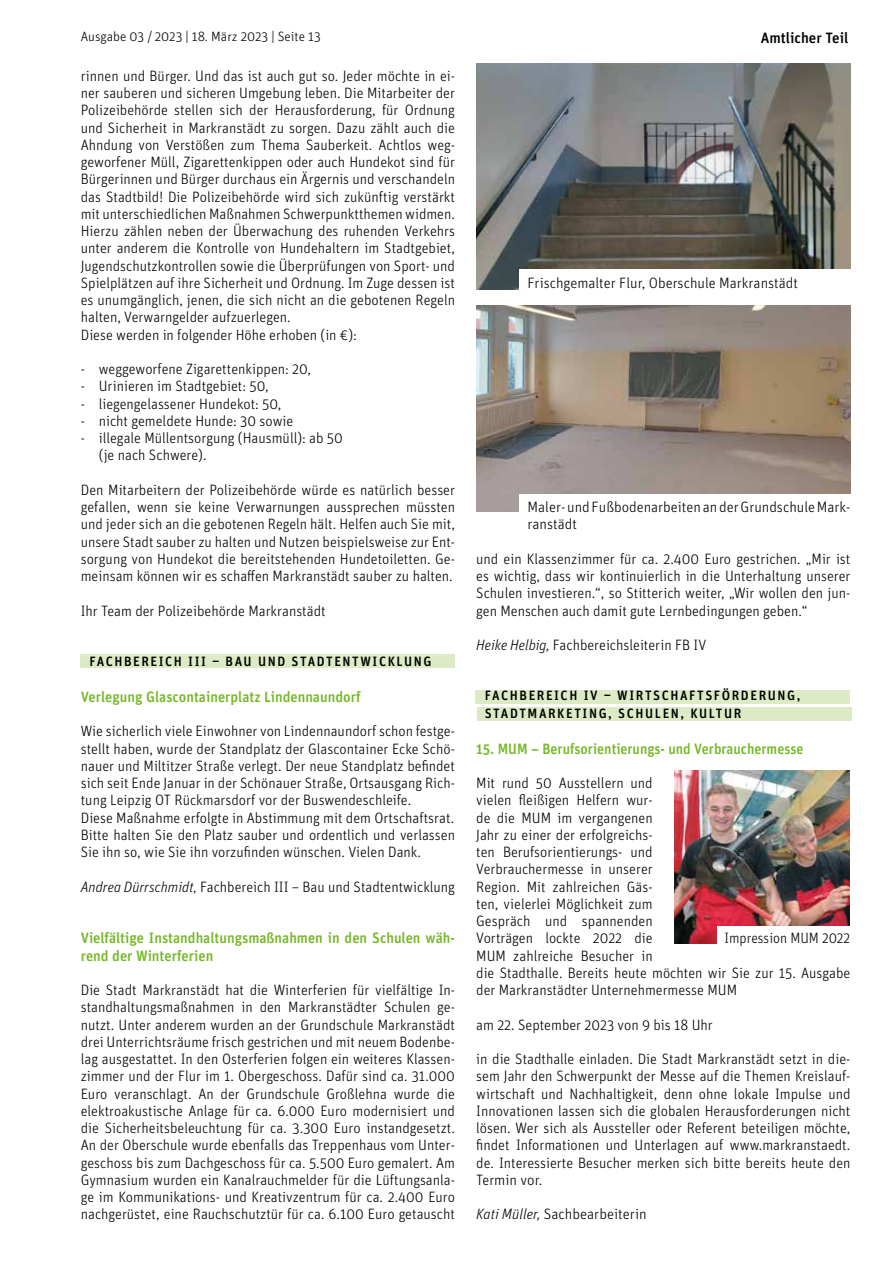
<style>
.page{position:relative;width:893px;height:1263px;background:#fff}
.page>*{position:absolute;margin:0;border:0;box-sizing:border-box;transform-origin:0 0}
.t1{font:300 15px/17.2px "Unit OT";color:#000;text-align:justify}
.t2{font:500 15px/17.2px "Unit OT";color:#75b726}
.t3{font:500 15px "Unit OT";color:#75b726;scale:.94 1}
.t4{font:300 15px "Unit OT";color:#000;scale:.93 1}
.t5{font:500 15px "Unit OT";color:#000}
.t6{font:500 13.5px "Unit OT";letter-spacing:.12em;color:#000}
.t7{font:300 13.5px "Unit OT";color:#000}
.s1{font-style:italic}
</style>
<div class="page">
<div style="left:477px;top:708px;width:374px;height:13px;background:#dceac5"></div>
<div style="left:475px;top:690px;width:375px;height:13px;background:#dceac5"></div>
<img style="left:476px;top:64px;width:374px;height:225px">
<div style="left:520px;top:270px;width:337px;height:30px;background:#fff"></div>
<div style="left:81px;top:654px;width:374px;height:13px;background:#dceac5"></div>
<img style="left:476px;top:305px;width:374px;height:207px">
<div style="left:520px;top:495px;width:337px;height:31px;background:#fff"></div>
<img style="left:674px;top:771px;width:176px;height:172px">
<div style="left:717px;top:926px;width:142px;height:30px;background:#fff"></div>
<p class="t7" style="left:81px;top:29px;width:242px">Ausgabe 03 / 2023 | 18. März 2023 | Seite 13</p>
<p class="t5" style="left:761px;top:28px;width:89px">Amtlicher Teil</p>
<p class="t1" style="left:81px;top:67px;width:376px">rinnen und Bürger. Und das ist auch gut so. Jeder möchte in ei&shy;ner sauberen und sicheren Umgebung leben. Die Mitarbeiter der Polizeibehörde stellen sich der Herausforderung, für Ordnung und Sicherheit in Markranstädt zu sorgen. Dazu zählt auch die Ahndung von Verstößen zum Thema Sauberkeit. Achtlos weg&shy;geworfener Müll, Zigarettenkippen oder auch Hundekot sind für Bürgerinnen und Bürger durchaus ein Ärgernis und verschandeln das Stadtbild! Die Polizeibehörde wird sich zukünftig verstärkt mit unterschiedlichen Maßnahmen Schwerpunktthemen widmen.<br>Hierzu zählen neben der Überwachung des ruhenden Verkehrs unter anderem die Kontrolle von Hundehaltern im Stadtgebiet, Jugendschutzkontrollen sowie die Überprüfungen von Sport- und Spielplätzen auf ihre Sicherheit und Ordnung. Im Zuge dessen ist es unumgänglich, jenen, die sich nicht an die gebotenen Regeln halten, Verwarngelder aufzuerlegen.</p>
<p class="t1" style="left:81px;top:326px;width:278px">Diese werden in folgender Höhe erhoben (in €):</p>
<p class="t1" style="left:81px;top:360px;width:232px">- weggeworfene Zigarettenkippen: 20,</p>
<p class="t1" style="left:81px;top:378px;width:189px">- Urinieren im Stadtgebiet: 50,</p>
<p class="t1" style="left:81px;top:395px;width:202px">- liegengelassener Hundekot: 50,</p>
<p class="t1" style="left:81px;top:412px;width:214px">- nicht gemeldete Hunde: 30 sowie</p>
<p class="t1" style="left:81px;top:429px;width:264px">- illegale Müllentsorgung (Hausmüll): ab 50</p>
<p class="t1" style="left:99px;top:447px;width:109px">(je nach Schwere).</p>
<p class="t1" style="left:81px;top:481px;width:376px">Den Mitarbeitern der Polizeibehörde würde es natürlich besser gefallen, wenn sie keine Verwarnungen aussprechen müssten und jeder sich an die gebotenen Regeln hält. Helfen auch Sie mit, unsere Stadt sauber zu halten und Nutzen beispielsweise zur Ent&shy;sorgung von Hundekot die bereitstehenden Hundetoiletten. Ge&shy;meinsam können wir es schaffen Markranstädt sauber zu halten.</p>
<p class="t1" style="left:81px;top:602px;width:246px">Ihr Team der Polizeibehörde Markranstädt</p>
<p class="t6" style="left:89px;top:653px;width:344px">FACHBEREICH III – BAU UND STADTENTWICKLUNG</p>
<p class="t2" style="left:81px;top:688px;width:281px">Verlegung Glascontainerplatz Lindennaundorf</p>
<p class="t1" style="left:81px;top:723px;width:376px">Wie sicherlich viele Einwohner von Lindennaundorf schon festge&shy;stellt haben, wurde der Standplatz der Glascontainer Ecke Schö&shy;nauer und Miltitzer Straße verlegt. Der neue Standplatz befindet sich seit Ende Januar in der Schönauer Straße, Ortsausgang Rich&shy;tung Leipzig OT Rückmarsdorf vor der Buswendeschleife.</p>
<p class="t1" style="left:81px;top:809px;width:375px">Diese Maßnahme erfolgte in Abstimmung mit dem Ortschaftsrat.</p>
<p class="t1" style="left:81px;top:826px;width:376px">Bitte halten Sie den Platz sauber und ordentlich und verlassen<br>Sie ihn so, wie Sie ihn vorzufinden wünschen. Vielen Dank.</p>
<p class="t1" style="left:81px;top:878px;width:376px"><span class="s1">Andrea Dürrschmidt,</span> Fachbereich III – Bau und Stadtentwicklung</p>
<p class="t2" style="left:81px;top:929px;width:376px">Vielfältige Instandhaltungsmaßnahmen in den Schulen wäh&shy;rend der Winterferien</p>
<p class="t1" style="left:81px;top:981px;width:376px">Die Stadt Markranstädt hat die Winterferien für vielfältige In&shy;standhaltungsmaßnahmen in den Markranstädter Schulen ge&shy;nutzt. Unter anderem wurden an der Grundschule Markranstädt drei Unterrichtsräume frisch gestrichen und mit neuem Bodenbe&shy;lag ausgestattet. In den Osterferien folgen ein weiteres Klassen&shy;zimmer und der Flur im 1. Obergeschoss. Dafür sind ca. 31.000<br>Euro veranschlagt. An der Grundschule Großlehna wurde die elektroakustische Anlage für ca. 6.000 Euro modernisiert und die Sicherheitsbeleuchtung für ca. 3.300 Euro instandgesetzt.<br>An der Oberschule wurde ebenfalls das Treppenhaus vom Unter&shy;geschoss bis zum Dachgeschoss für ca. 5.500 Euro gemalert. Am Gymnasium wurden ein Kanalrauchmelder für die Lüftungsanla&shy;ge im Kommunikations- und Kreativzentrum für ca. 2.400 Euro nachgerüstet, eine Rauchschutztür für ca. 6.100 Euro getauscht</p>
<p class="t1" style="left:528px;top:274px;width:272px">Frischgemalter Flur, Oberschule Markranstädt</p>
<p class="t1" style="left:528px;top:498px;width:324px">Maler- und Fußbodenarbeiten an der Grundschule Mark&shy;ranstädt</p>
<p class="t1" style="left:476px;top:550px;width:376px">und ein Klassenzimmer für ca. 2.400 Euro gestrichen. „Mir ist es wichtig, dass wir kontinuierlich in die Unterhaltung unserer Schulen investieren.“, so Stitterich weiter, „Wir wollen den jun&shy;gen Menschen auch damit gute Lernbedingungen geben.“</p>
<p class="t1" style="left:476px;top:636px;width:231px"><span class="s1">Heike Helbig,</span> Fachbereichsleiterin FB IV</p>
<p class="t6" style="left:485px;top:687px;width:317px">FACHBEREICH IV – WIRTSCHAFTSFÖRDERUNG,</p>
<p class="t6" style="left:485px;top:705px;width:258px">STADTMARKETING, SCHULEN, KULTUR</p>
<p class="t3" style="left:476px;top:739px;width:350px">15. MUM – Berufsorientierungs- und Verbrauchermesse</p>
<p class="t1" style="left:476px;top:774px;width:376px;text-align:left">Mit rund 50 Ausstellern und<br>vielen fleißigen Helfern wur-<br>de die MUM im vergangenen<br>Jahr zu einer der erfolgreichs-<br>ten Berufsorientierungs- und<br>Verbrauchermesse in unserer<br>Region. Mit zahlreichen Gäs-<br>ten, vielerlei Möglichkeit zum<br>Gespräch und spannenden<br>Vorträgen lockte 2022 die<br>MUM zahlreiche Besucher in<br>die Stadthalle. Bereits heute möchten wir Sie zur 15. Ausgabe der Markranstädter Unternehmermesse MUM</p>
<p class="t1" style="left:476px;top:1016px;width:238px">am 22. September 2023 von 9 bis 18 Uhr</p>
<p class="t1" style="left:476px;top:1050px;width:376px">in die Stadthalle einladen. Die Stadt Markranstädt setzt in die&shy;sem Jahr den Schwerpunkt der Messe auf die Themen Kreislauf&shy;wirtschaft und Nachhaltigkeit, denn ohne lokale Impulse und Innovationen lassen sich die globalen Herausforderungen nicht lösen. Wer sich als Aussteller oder Referent beteiligen möchte, findet Informationen und Unterlagen auf www.markranstaedt. de. Interessierte Besucher merken sich bitte bereits heute den Termin vor.</p>
<p class="t1" style="left:476px;top:1206px;width:172px"><span class="s1">Kati Müller,</span> Sachbearbeiterin</p>
<p class="t4" style="left:725px;top:930px;width:137px">Impression MUM 2022</p>
</div>
